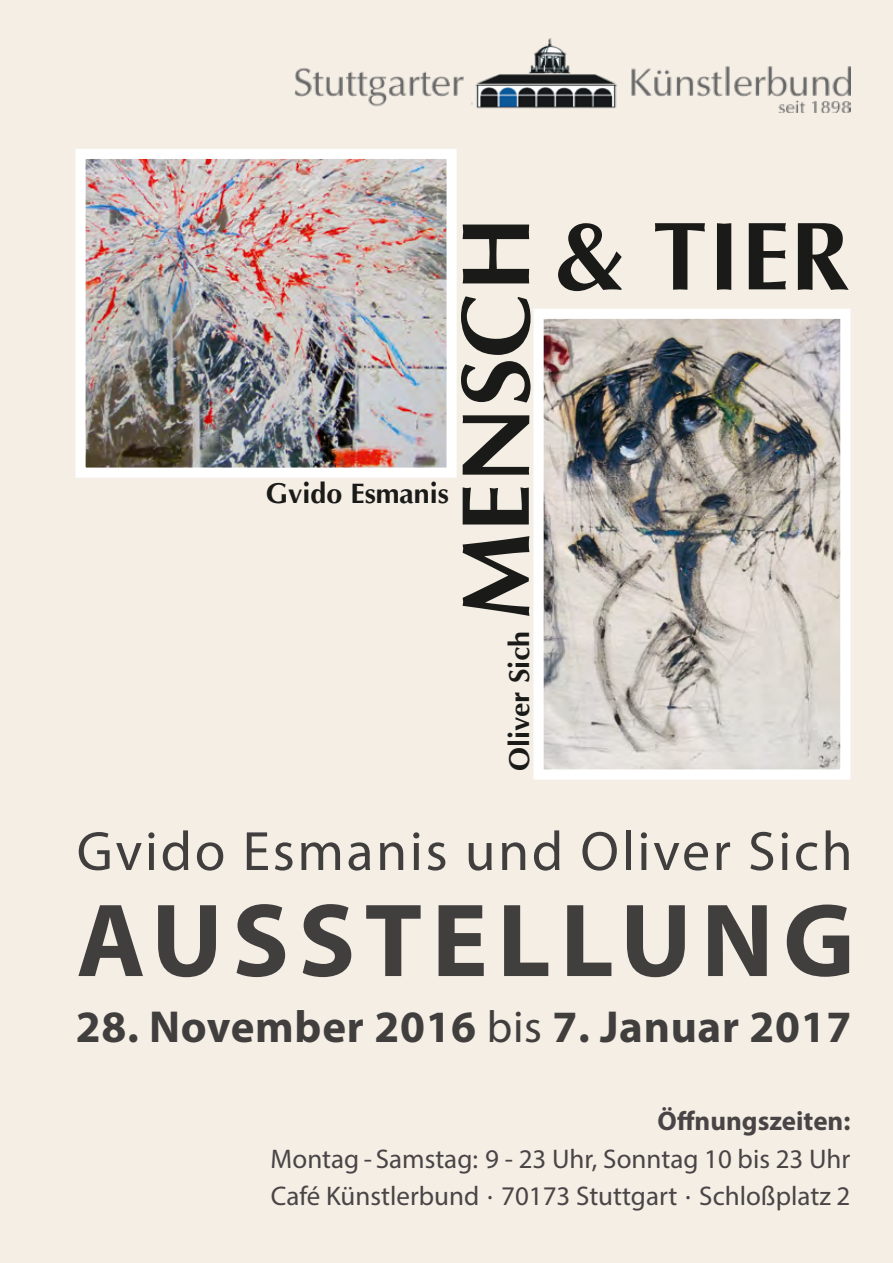
<style>
.page{position:relative;width:893px;height:1263px;background:#f4eee5}
.page>*{position:absolute;margin:0;border:0;box-sizing:border-box;transform-origin:0 0}
.t1{font:700 105px "Myriad Pro";letter-spacing:.09em;color:#413e3e}
.t2{font:700 97.05px "Ottawa";letter-spacing:.01em;color:#1a1a18}
.t3{font:55.8px "Myriad Pro";letter-spacing:.05em;color:#413e3e}
.t4{font:700 45px "Myriad Pro";letter-spacing:.015em;color:#413e3e}
.t5{font:700 28.65px "Ottawa";color:#1a1a18}
.t6{font:27px/37.5px "Myriad Pro";color:#494546}
.t7{font:700 27px "Myriad Pro";color:#494546}
.s1{font-weight:400}
</style>
<div class="page">
<img style="left:294px;top:38px;width:556px;height:75px">
<img style="left:86px;top:160px;width:360px;height:307px">
<div style="left:75px;top:149px;width:382px;height:329px;border:10px solid #fff"></div>
<img style="left:544px;top:320px;width:295px;height:449px">
<div style="left:533px;top:309px;width:317px;height:471px;border:10px solid #fff"></div>
<p class="t5" style="left:266px;top:475px;width:185px">Gvido Esmanis</p>
<h2 class="t2" style="left:435px;top:619px;width:404px;rotate:-90deg">MENSCH</h2>
<p class="t5" style="left:502px;top:771px;width:141px;rotate:-90deg">Oliver Sich</p>
<h2 class="t2" style="left:554px;top:196px;width:297px">&amp; TIER</h2>
<h3 class="t3" style="left:77px;top:817px;width:777px">Gvido Esmanis und Oliver Sich</h3>
<h1 class="t1" style="left:77px;top:872px;width:780px">AUSSTELLUNG</h1>
<h3 class="t4" style="left:76px;top:997px;width:777px">28. November 2016 <span class="s1">bis</span> 7. Januar 2017</h3>
<p class="t7" style="left:657px;top:1103px;width:195px">Öffnungszeiten:</p>
<p class="t6" style="left:271px;top:1139px;width:581px">Montag - Samstag: 9 - 23 Uhr, Sonntag 10 bis 23 Uhr<br>Café Künstlerbund . 70173 Stuttgart . Schloßplatz 2</p>
</div>
